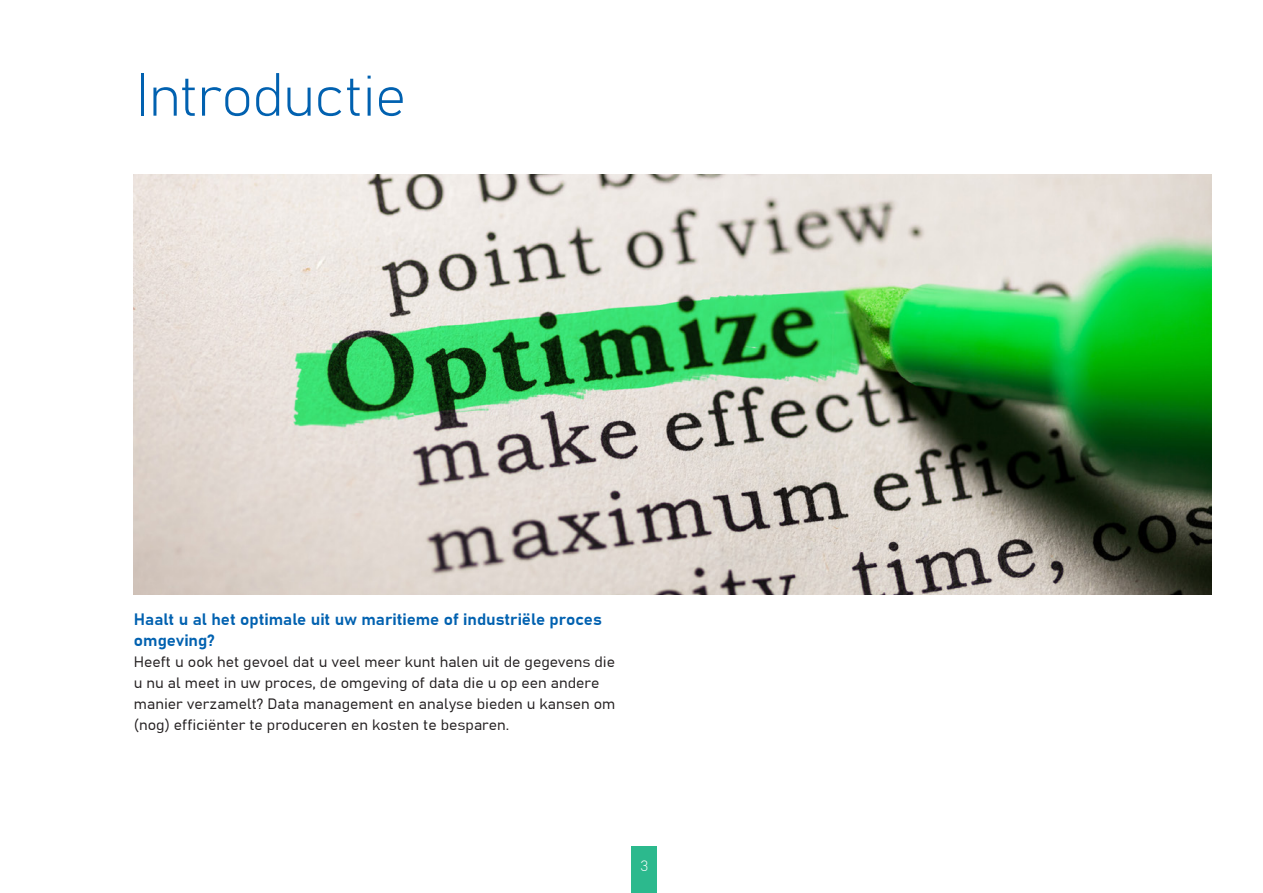
<style>
.page{position:relative;width:1263px;height:893px;background:#fff}
.page>*{position:absolute;margin:0;border:0;box-sizing:border-box;transform-origin:0 0}
.Kopregel_blauw{font:300 60px "Grandview";letter-spacing:-.015em;color:#0161b0}
.tussenkopje_blauw{font:700 16.5px/21px "Grandview";color:#0161b0}
.body_10_14{font:15px/21px "Grandview";color:#231f20}
.t1{font:300 15px "Grandview";color:#fff}
</style>
<div class="page">
<div style="left:631px;top:846px;width:26px;height:47px;background:#2cb98d"></div>
<img style="left:134px;top:175px;width:1078px;height:419px">
<p class="Kopregel_blauw" style="left:134px;top:57px;width:274px">Introductie</p>
<p class="tussenkopje_blauw" style="left:134px;top:609px;width:470px">Haalt u al het optimale uit uw maritieme of industriële proces omgeving?</p>
<p class="body_10_14" style="left:134px;top:651px;width:483px">Heeft u ook het gevoel dat u veel meer kunt halen uit de gegevens die u nu al meet in uw proces, de omgeving of data die u op een andere manier verzamelt? Data management en analyse bieden u kansen om (nog) efficiënter te produceren en kosten te besparen.</p>
<p class="t1" style="left:640px;top:856px;width:9px">3</p>
</div>
